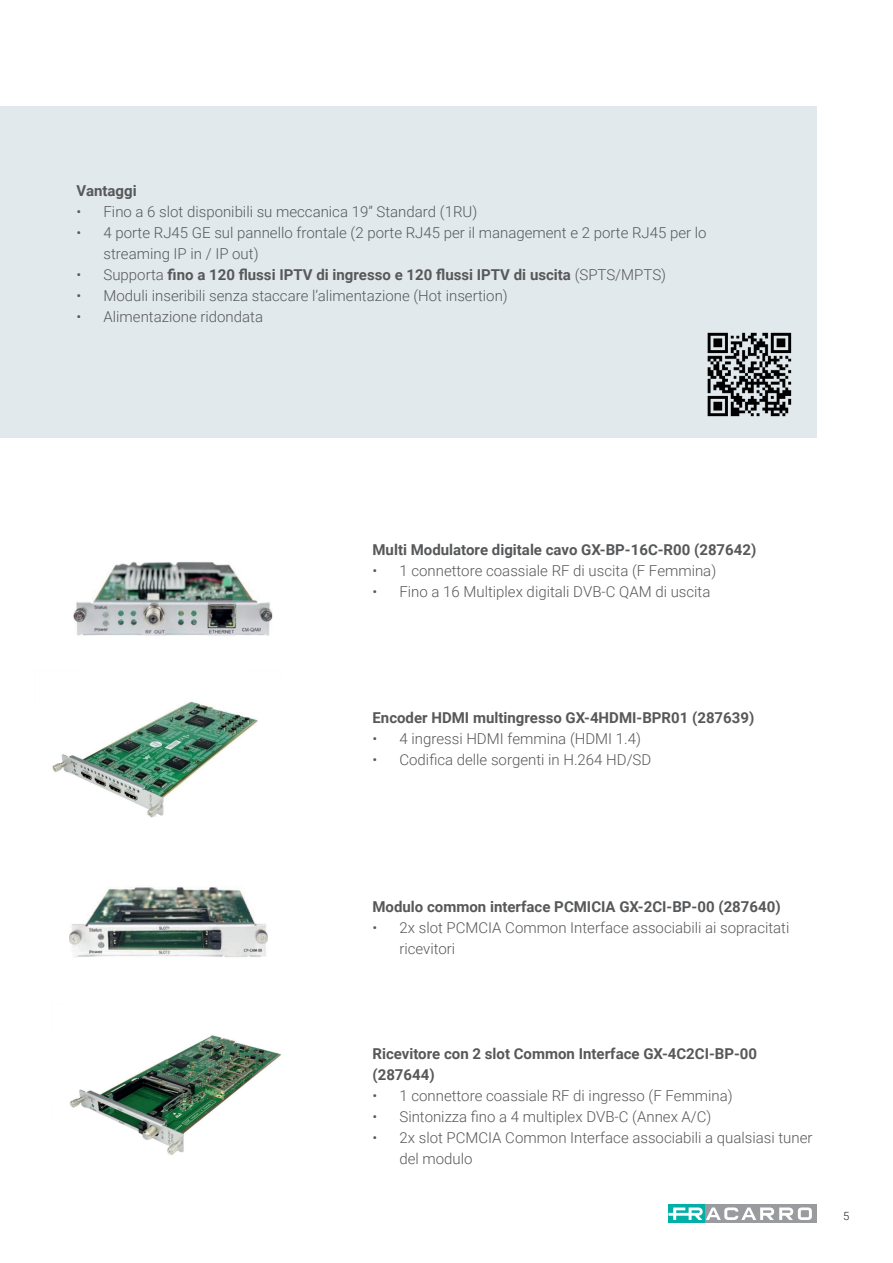
<style>
.page{position:relative;width:893px;height:1263px;background:#fff}
.page>*{position:absolute;margin:0;border:0;box-sizing:border-box;transform-origin:0 0}
.t1{font:300 15px/21px "Roboto";color:#57585a}
.t2{font:700 15px/21px "Roboto";color:#57585a}
.t3{font:300 11.25px "Roboto";color:#231f20}
.s1{font-weight:300}
</style>
<div class="page">
<div style="left:702px;top:1204px;width:114px;height:19px;background:#999b9e"></div>
<div style="left:668px;top:1204px;width:37px;height:19px;background:#00afa8"></div>
<svg style="left:668px;top:1207px;width:144px;height:13px"></svg>
<div style="left:0;top:106px;width:816px;height:332px;background:#e2e9ed"></div>
<img style="left:73px;top:562px;width:200px;height:74px">
<img style="left:52px;top:701px;width:206px;height:117px">
<img style="left:69px;top:887px;width:199px;height:70px">
<img style="left:70px;top:1035px;width:211px;height:120px">
<img style="left:707px;top:332px;width:85px;height:85px">
<p class="t2" style="left:77px;top:180px;width:62px">Vantaggi</p>
<p class="t1" style="left:77px;top:201px;width:402px">• Fino a 6 slot disponibili su meccanica 19” Standard (1RU)</p>
<p class="t1" style="left:104px;top:222px;width:605px;text-indent:-27px">• 4 porte RJ45 GE sul pannello frontale (2 porte RJ45 per il management e 2 porte RJ45 per lo streaming IP in / IP out)</p>
<p class="t2" style="left:77px;top:264px;width:591px"><span class="s1">• Supporta</span> fino a 120 flussi IPTV di ingresso e 120 flussi IPTV di uscita <span class="s1">(SPTS/MPTS)</span></p>
<p class="t1" style="left:77px;top:285px;width:433px">• Moduli inseribili senza staccare l’alimentazione (Hot insertion)</p>
<p class="t1" style="left:77px;top:306px;width:188px">• Alimentazione ridondata</p>
<p class="t2" style="left:372px;top:539px;width:385px">Multi Modulatore digitale cavo GX-BP-16C-R00 (287642)</p>
<p class="t1" style="left:372px;top:560px;width:345px">• 1 connettore coassiale RF di uscita (F Femmina)</p>
<p class="t1" style="left:372px;top:581px;width:339px">• Fino a 16 Multiplex digitali DVB-C QAM di uscita</p>
<p class="t2" style="left:372px;top:707px;width:383px">Encoder HDMI multingresso GX-4HDMI-BPR01 (287639)</p>
<p class="t1" style="left:372px;top:728px;width:270px">• 4 ingressi HDMI femmina (HDMI 1.4)</p>
<p class="t1" style="left:372px;top:749px;width:280px">• Codifica delle sorgenti in H.264 HD/SD</p>
<p class="t2" style="left:372px;top:896px;width:410px">Modulo common interface PCMICIA GX-2CI-BP-00 (287640)</p>
<p class="t1" style="left:399px;top:917px;width:391px;text-indent:-27px">• 2x slot PCMCIA Common Interface associabili ai sopracitati ricevitori</p>
<p class="t2" style="left:372px;top:1043px;width:386px">Ricevitore con 2 slot Common Interface GX-4C2CI-BP-00 (287644)</p>
<p class="t1" style="left:372px;top:1085px;width:362px">• 1 connettore coassiale RF di ingresso (F Femmina)</p>
<p class="t1" style="left:372px;top:1106px;width:340px">• Sintonizza fino a 4 multiplex DVB-C (Annex A/C)</p>
<p class="t1" style="left:399px;top:1127px;width:415px;text-indent:-27px">• 2x slot PCMCIA Common Interface associabili a qualsiasi tuner del modulo</p>
<p class="t3" style="left:843px;top:1208px;width:8px">5</p>
</div>
